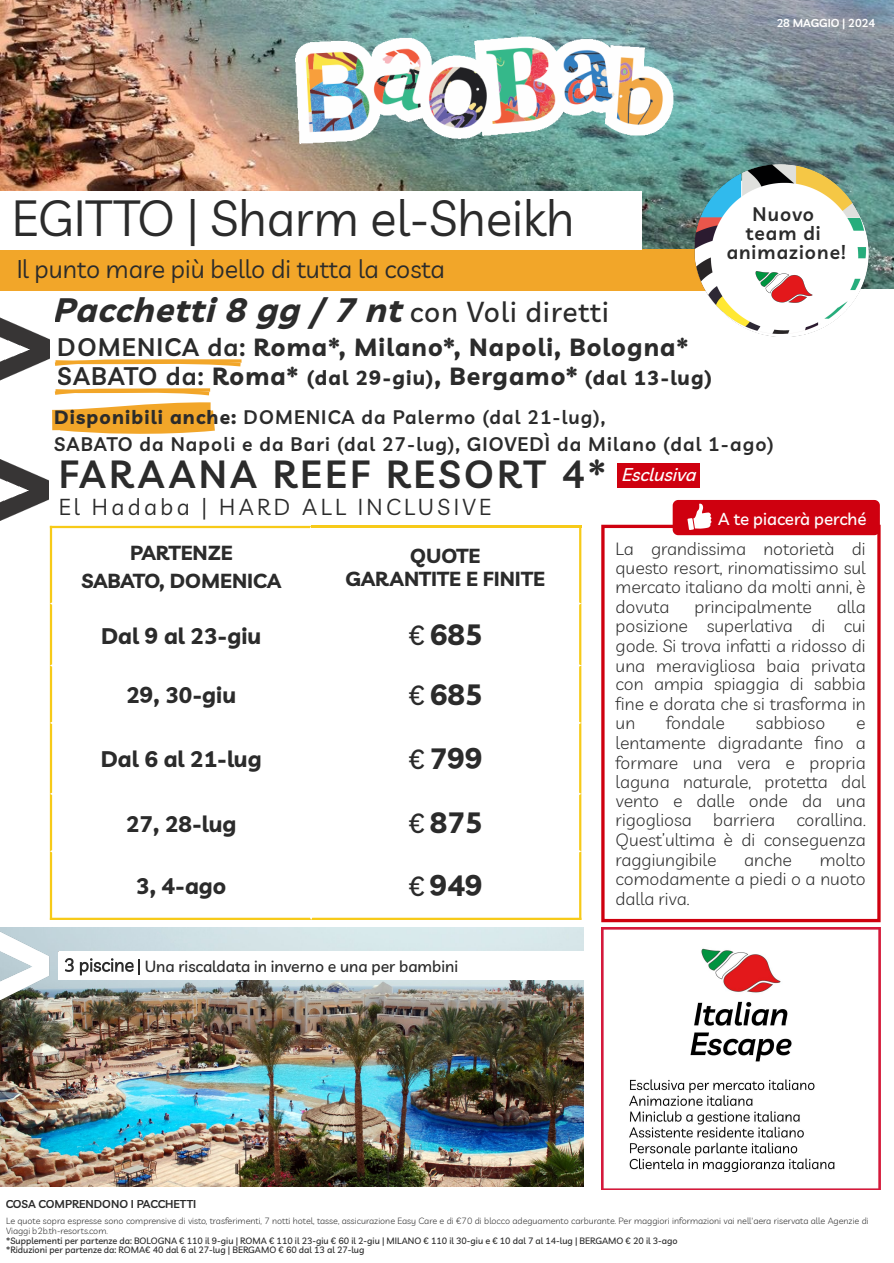
<style>
.page{position:relative;width:894px;height:1263px;background:#fff}
.page>*{position:absolute;margin:0;border:0;box-sizing:border-box;transform-origin:0 0}
.t1{font:49.5px "Livvic";color:#2b2b2b}
.t2{font:600 38.25px "Livvic";letter-spacing:.09em;color:#2b2b2b}
.t3{font:italic 700 33.75px "Livvic";color:#2b2b2b}
.t4{font:700 29.25px "Livvic";color:#2b2b2b}
.t5{font:25.05px "Livvic";color:#2b2b2b}
.t6{font:700 24.75px "Livvic";letter-spacing:.045em;color:#2b2b2b}
.t7{font:700 22.5px "Livvic";color:#2b2b2b}
.t8{font:22.5px "Livvic";letter-spacing:.15em;color:#2b2b2b}
.t9{font:700 20.25px "Livvic";letter-spacing:.055em;color:#2b2b2b}
.t10{font:700 20.25px/28.2px "Livvic";color:#2b2b2b;text-align:center}
.t11{font:600 19.2px/27px "Livvic";letter-spacing:.06em;color:#2b2b2b}
.t12{font:600 19.05px/19px "Livvic";letter-spacing:.055em;color:#2b2b2b;text-align:center}
.t13{font:italic 500 18px "Livvic";color:#fff}
.t14{font:300 17.7px/19.5px "Livvic";color:#2b2b2b;text-align:justify}
.t15{font:500 16.95px "Livvic";color:#fff}
.t16{font:500 15.75px "Livvic";color:#2b2b2b}
.t17{font:600 11.25px "Livvic";color:#2b2b2b}
.t18{font:600 11.25px "Livvic";color:#fff}
.t19{font:300 9px/10.2px "Livvic";color:#2b2b2b}
.t20{font:500 9px/9px "Livvic";color:#2b2b2b}
.s1{font-weight:500;font-style:normal;font-size:28.2px}
.s2{font-weight:600}
.s3{font-weight:600;font-size:24.75px}
.s4{font-size:24.75px}
.s5{font-size:23.7px}
.s6{font-weight:700}
.s7{font-weight:500;font-size:27px}
.s8{font-weight:400;font-size:18px;color:rgb(0 0 0/0)}
.s9{font-weight:400;color:rgb(0 0 0/0)}
</style>
<div class="page">
<img style="left:0;top:928px;width:583px;height:259px">
<div style="left:601px;top:525px;width:280px;height:397px;border:3px solid #cf000f"></div>
<img style="left:0;top:0;width:894px;height:249px">
<img style="left:295px;top:36px;width:378px;height:107px">
<div style="left:0;top:249px;width:742px;height:41px;background:#f2a629"></div>
<div style="left:0;top:191px;width:642px;height:59px;background:#fff"></div>
<div style="left:58px;top:951px;width:526px;height:29px;background:#fff"></div>
<svg style="left:66px;top:958px;width:74px;height:17px"></svg>
<div style="left:672px;top:500px;width:209px;height:36px;background:#cf000f"></div>
<img style="left:685px;top:503px;width:28px;height:28px">
<img style="left:0;top:459px;width:49px;height:62px">
<img style="left:0;top:918px;width:66px;height:96px">
<img style="left:601px;top:928px;width:279px;height:261px">
<div style="left:617px;top:463px;width:83px;height:24px;background:#cf000f"></div>
<img style="left:682px;top:129px;width:212px;height:208px">
<img style="left:739px;top:272px;width:89px;height:36px">
<img style="left:0;top:317px;width:50px;height:64px">
<svg style="left:50px;top:526px;width:531px;height:394px"></svg>
<svg style="left:54px;top:359px;width:188px;height:8px"></svg>
<svg style="left:52px;top:388px;width:163px;height:46px"></svg>
<h1 class="t1" style="left:11px;top:188px;width:564px">EGITTO | Sharm el-Sheikh</h1>
<h3 class="t5" style="left:16px;top:253px;width:430px">Il punto mare più bello di tutta la costa</h3>
<h3 class="t3" style="left:53px;top:289px;width:557px">Pacchetti8gg/ 7nt<span class="s1">con Voli diretti</span></h3>
<p class="t18" style="left:776px;top:16px;width:100px">28 MAGGIO | 2024</p>
<p class="t12" style="left:726px;top:204px;width:121px">Nuovo<br>team di animazione!</p>
<h3 class="t6" style="left:58px;top:332px;width:632px"><span class="s2">DOMENICA da:</span> Roma*, Milano*, Napoli, Bologna*</h3>
<p class="t9" style="left:58px;top:365px;width:656px"><span class="s3">SABATO da:</span> <span class="s4">Roma*</span> (dal 29-giu)<span class="s5">,</span> <span class="s4">Bergamo*</span> (dal 13-lug)</p>
<p class="t11" style="left:54px;top:403px;width:721px"><span class="s6">Disponibili anche:</span> DOMENICA da Palermo (dal 21-lug),<br>SABATO da Napoli e da Bari (dal 27-lug), GIOVEDÌ da Milano (dal 1-ago)</p>
<h2 class="t2" style="left:58px;top:450px;width:549px">FARAANA REEF RESORT 4*</h2>
<p class="t8" style="left:58px;top:493px;width:434px">El Hadaba | HARD ALL INCLUSIVE</p>
<p class="t14" style="left:61px;top:473px;width:18px">fi</p>
<p class="t10" style="left:81px;top:538px;width:201px">PARTENZE<br>SABATO, DOMENICA</p>
<p class="t10" style="left:346px;top:544px;width:201px;line-height:22.5px">QUOTE<br>GARANTITE E FINITE</p>
<p class="t7" style="left:101px;top:622px;width:162px">Dal 9 al 23-giu</p>
<h3 class="t4" style="left:409px;top:617px;width:75px"><span class="s7">€</span> 685</h3>
<p class="t7" style="left:126px;top:681px;width:111px">29, 30-giu</p>
<h3 class="t4" style="left:409px;top:676px;width:75px"><span class="s7">€</span> 685</h3>
<p class="t7" style="left:101px;top:745px;width:162px">Dal 6 al 21-lug</p>
<h3 class="t4" style="left:409px;top:740px;width:75px"><span class="s7">€</span> 799</h3>
<p class="t7" style="left:126px;top:810px;width:112px">27, 28-lug</p>
<h3 class="t4" style="left:409px;top:805px;width:75px"><span class="s7">€</span> 875</h3>
<p class="t7" style="left:136px;top:872px;width:92px">3, 4-ago</p>
<h3 class="t4" style="left:409px;top:868px;width:75px"><span class="s7">€</span> 949</h3>
<p class="t13" style="left:621px;top:464px;width:81px">Esclusiva</p>
<p class="t15" style="left:718px;top:509px;width:150px">A te piacerà perché</p>
<p class="t14" style="left:616px;top:538px;width:252px">La grandissima notorietà di questo resort, rinomatissimo sul mercato italiano da molti anni, è dovuta</p>
<p class="t14" style="left:616px;top:597px;width:252px;text-indent:221px">alla posizione superlativa di cui gode. Si trova infatti a ridosso di una meravigliosa baia privata con ampia spiaggia di sabbia</p>
<p class="t14" style="left:694px;top:597px;width:119px">principalmente</p>
<p class="t14" style="left:616px;top:694px;width:252px;line-height:18.8px;text-indent:9px">ne e dorata che si trasforma in un</p>
<p class="t14" style="left:666px;top:713px;width:60px">fondale</p>
<p class="t14" style="left:756px;top:713px;width:71px">sabbioso</p>
<p class="t14" style="left:616px;top:713px;width:252px;text-indent:241px">e lentamente digradante no a formare una vera e propria laguna naturale, protetta dal vento e dalle onde da una rigogliosa barriera corallina.<br>Quest’ultima è di conseguenza raggiungibile</p>
<p class="t14" style="left:616px;top:849px;width:252px;text-indent:204px">molto comodamente a piedi o a nuoto dalla riva.</p>
<p class="t14" style="left:744px;top:849px;width:49px">anche</p>
<p class="t16" style="left:64px;top:956px;width:396px"><span class="s8">3 piscine</span> <span class="s9">|</span> Una riscaldata in inverno e una per bambini</p>
<p class="t17" style="left:6px;top:1197px;width:192px">COSA COMPRENDONO I PACCHETTI</p>
<p class="t19" style="left:6px;top:1215px;width:864px">Le quote sopra espresse sono comprensive di visto, trasferimenti, 7 notti hotel, tasse, assicurazione Easy Care e di €70 di blocco adeguamento carburante. Per maggiori informazioni vai nell'aera riservata alle Agenzie di<br>Viaggi b2b.th-resorts.com.</p>
<p class="t20" style="left:6px;top:1236px;width:673px">*Supplementi per partenze da: BOLOGNA € 110 il 9-giu | ROMA € 110 il 23-giu € 60 il 2-giu | MILANO € 110 il 30-giu e € 10 dal 7 al 14-lug | BERGAMO € 20 il 3-ago *Riduzioni per partenze da: ROMA€ 40 dal 6 al 27-lug | BERGAMO € 60 dal 13 al 27-lug</p>
</div>
